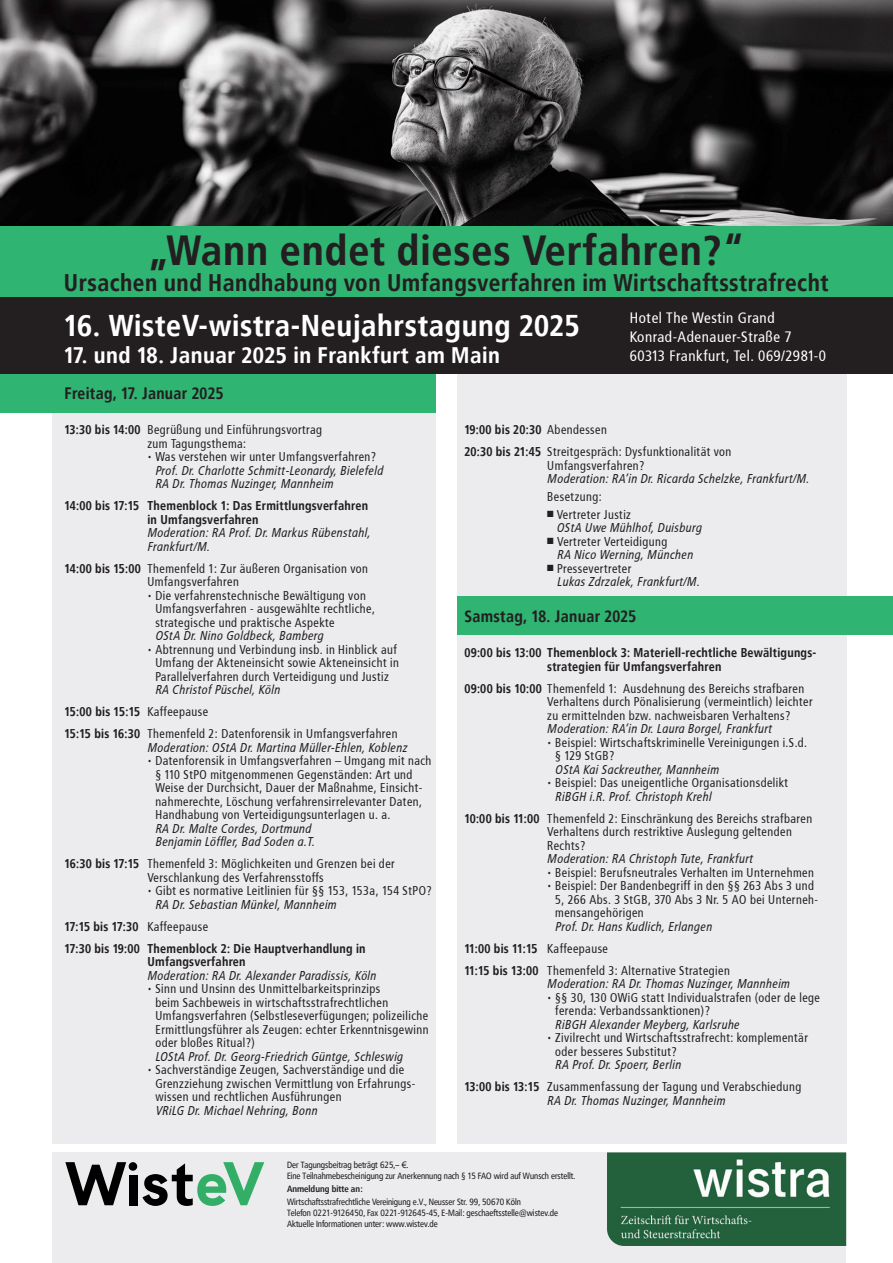
<style>
.page{position:relative;width:893px;height:1263px;background:#fff}
.page>*{position:absolute;margin:0;border:0;box-sizing:border-box;transform-origin:0 0}
.t1{font:700 42px "Transit OT";color:#231f20}
.t2{font:700 30px "Transit OT";color:#fff}
.t3{font:700 24px "Transit OT";color:#231f20}
.t4{font:700 22.5px "Transit OT";color:#fff}
.t5{font:700 16.5px "Transit OT";color:#231f20;scale:.95 1}
.t6{font:15px/19px "Transit OT";color:#fff}
.t7{font:12.75px/13.5px "Transit OT";color:#231f20;scale:.95 1}
.t8{font:italic 12.75px/13.5px "Transit OT";color:#231f20;scale:.95 1}
.t9{font:700 12.75px/13.5px "Transit OT";color:#231f20;scale:.95 1}
.t10{font:condensed 9px/10.8px "Frutiger BQ";color:#231f20}
.t11{font:700 condensed 9px "Frutiger BQ";color:#231f20}
.s1{font-weight:700}
.s2{font-style:italic}
.s3{font-weight:400;font-style:italic}
.s4{font-weight:400}
.s5{font-style:normal}
.s6{font-family:"Arial";font-stretch:normal}
</style>
<div class="page">
<div style="left:457px;top:374px;width:389px;height:770px;background:#ececee"></div>
<div style="left:52px;top:412px;width:384px;height:732px;background:#ececee"></div>
<div style="left:457px;top:596px;width:436px;height:39px;background:#30b472"></div>
<div style="left:0;top:225px;width:893px;height:73px;background:#30b472"></div>
<div style="left:0;top:374px;width:436px;height:38px;background:#30b472"></div>
<div style="left:52px;top:1152px;width:794px;height:111px;background:#ececee"></div>
<img style="left:0;top:0;width:893px;height:225px">
<div style="left:0;top:298px;width:893px;height:76px;background:#231f20"></div>
<img style="left:607px;top:1152px;width:239px;height:94px">
<svg style="left:65px;top:1162px;width:61px;height:43px"></svg>
<div style="left:129px;top:1162px;width:8px;height:9px;background:#000;border-radius:4px"></div>
<div style="left:129px;top:1175px;width:8px;height:30px;background:#000"></div>
<svg style="left:143px;top:1162px;width:121px;height:44px"></svg>
<h1 class="t1" style="left:147px;top:226px;width:600px">„Wann endet dieses Verfahren?“</h1>
<h3 class="t3" style="left:64px;top:268px;width:767px">Ursachen und Handhabung von Umfangsverfahren im Wirtschaftsstrafrecht</h3>
<h2 class="t2" style="left:64px;top:308px;width:518px">16. WisteV-wistra-Neujahrstagung 2025</h2>
<h3 class="t4" style="left:64px;top:342px;width:438px">17. und 18. Januar 2025 in Frankfurt am Main</h3>
<p class="t6" style="left:630px;top:308px;width:199px">Hotel The Westin Grand<br>Konrad-Adenauer-Straße 7<br>60313 Frankfurt, Tel. 069/2981-0</p>
<p class="t5" style="left:64px;top:383px;width:169px">Freitag, 17. Januar 2025</p>
<p class="t7" style="left:64px;top:423px;width:273px;text-align:center"><span class="s1">13:30 bis 14:00</span> Begrüßung und Einführungsvortrag zum Tagungsthema:</p>
<p class="t7" style="left:147px;top:450px;width:243px">• Was verstehen wir unter Umfangsverfahren?</p>
<p class="t8" style="left:155px;top:464px;width:241px">Prof. Dr. Charlotte Schmitt-Leonardy, Bielefeld<br>RA Dr. Thomas Nuzinger, Mannheim</p>
<p class="t9" style="left:147px;top:499px;width:234px;text-indent:-83px">14:00 bis 17:15 Themenblock 1: Das Ermittlungsverfahren in Umfangsverfahren</p>
<p class="t8" style="left:147px;top:526px;width:237px">Moderation: RA Prof. Dr. Markus Rübenstahl,<br>Frankfurt/M.</p>
<p class="t7" style="left:147px;top:562px;width:234px;text-indent:-83px"><span class="s1">14:00 bis 15:00</span> Themenfeld 1: Zur äußeren Organisation von<br>Umfangsverfahren</p>
<p class="t7" style="left:155px;top:589px;width:233px;text-indent:-8px">• Die verfahrenstechnische Bewältigung von<br>Umfangsverfahren - ausgewählte rechtliche, strategische und praktische Aspekte</p>
<p class="t8" style="left:155px;top:629px;width:179px">OStA Dr. Nino Goldbeck, Bamberg</p>
<p class="t7" style="left:155px;top:643px;width:258px;text-indent:-8px">• Abtrennung und Verbindung insb. in Hinblick auf<br>Umfang der Akteneinsicht sowie Akteneinsicht in<br>Parallelverfahren durch Verteidigung und Justiz</p>
<p class="t7" style="left:64px;top:679px;width:353px;line-height:22px;text-indent:91px"><span class="s2">RA Christof Püschel, Köln<br></span><span class="s1">15:00 bis 15:15</span> Kaffeepause<br><span class="s1">15:15 bis 16:30</span> Themenfeld 2: Datenforensik in Umfangsverfahren</p>
<p class="t8" style="left:147px;top:741px;width:275px">Moderation: OStA Dr. Martina Müller-Ehlen, Koblenz</p>
<p class="t7" style="left:155px;top:754px;width:293px;text-indent:-8px">• Datenforensik in Umfangsverfahren – Umgang mit nach § 110 StPO mitgenommenen Gegenständen: Art und Weise der Durchsicht, Dauer der Maßnahme, Einsicht&shy;nahmerechte, Löschung verfahrensirrelevanter Daten, Handhabung von Verteidigungsunterlagen u. a.</p>
<p class="t8" style="left:155px;top:822px;width:170px">RA Dr. Malte Cordes, Dortmund<br>Benjamin Löffler, Bad Soden a.T.</p>
<p class="t7" style="left:147px;top:857px;width:262px;text-indent:-83px"><span class="s1">16:30 bis 17:15</span> Themenfeld 3: Möglichkeiten und Grenzen bei der<br>Verschlankung des Verfahrensstoffs</p>
<p class="t7" style="left:147px;top:884px;width:301px">• Gibt es normative Leitlinien für §§ 153, 153a, 154 StPO?</p>
<p class="t9" style="left:64px;top:893px;width:319px;line-height:22px;text-indent:91px"><span class="s3">RA Dr. Sebastian Münkel, Mannheim<br></span>17:15 bis 17:30 <span class="s4">Kaffeepause<br></span>17:30 bis 19:00 Themenblock 2: Die Hauptverhandlung in</p>
<p class="t9" style="left:147px;top:955px;width:105px">Umfangsverfahren</p>
<p class="t8" style="left:147px;top:969px;width:243px">Moderation: RA Dr. Alexander Paradissis, Köln</p>
<p class="t7" style="left:155px;top:982px;width:289px;text-indent:-8px">• Sinn und Unsinn des Unmittelbarkeitsprinzips<br>beim Sachbeweis in wirtschaftsstrafrechtlichen Umfangsverfahren (Selbstleseverfügungen; polizeiliche Ermittlungsführer als Zeugen: echter Erkenntnisgewinn oder bloßes Ritual?)</p>
<p class="t8" style="left:155px;top:1050px;width:262px">LOStA Prof. Dr. Georg-Friedrich Güntge, Schleswig</p>
<p class="t7" style="left:155px;top:1063px;width:276px;text-indent:-8px">• Sachverständige Zeugen, Sachverständige und die<br>Grenzziehung zwischen Vermittlung von Erfahrungs&shy;wissen und rechtlichen Ausführungen</p>
<p class="t8" style="left:155px;top:1104px;width:172px">VRiLG Dr. Michael Nehring, Bonn</p>
<p class="t7" style="left:464px;top:419px;width:283px;line-height:22px"><span class="s1">19:00 bis 20:30</span> Abendessen<br><span class="s1">20:30 bis 21:45</span> Streitgespräch: Dysfunktionalität von</p>
<p class="t7" style="left:547px;top:459px;width:104px">Umfangsverfahren?</p>
<p class="t8" style="left:547px;top:472px;width:278px">Moderation: RA’in Dr. Ricarda Schelzke, Frankfurt/M.</p>
<p class="t7" style="left:547px;top:490px;width:59px">Besetzung:</p>
<p class="t8" style="left:557px;top:508px;width:154px;text-indent:-10px">■ <span class="s5">Vertreter Justiz<br></span>OStA Uwe Mühlhof, Duisburg</p>
<p class="t7" style="left:557px;top:535px;width:145px;text-indent:-10px">■ Vertreter Verteidigung<br><span class="s2">RA Nico Werning, München</span></p>
<p class="t8" style="left:557px;top:562px;width:152px;text-indent:-10px">■ <span class="s5">Pressevertreter<br></span>Lukas Zdrzalek, Frankfurt/M.</p>
<p class="t5" style="left:464px;top:606px;width:183px">Samstag, 18. Januar 2025</p>
<p class="t9" style="left:547px;top:646px;width:285px;text-indent:-83px">09:00 bis 13:00 Themenblock 3: Materiell-rechtliche Bewältigungs&shy;strategien für Umfangsverfahren</p>
<p class="t7" style="left:547px;top:682px;width:281px;text-indent:-83px"><span class="s1">09:00 bis 10:00</span> Themenfeld 1: Ausdehnung des Bereichs strafbaren<br>Verhaltens durch Pönalisierung (vermeintlich) leichter zu ermittelnden bzw. nachweisbaren Verhaltens?</p>
<p class="t8" style="left:547px;top:722px;width:238px">Moderation: RA’in Dr. Laura Borgel, Frankfurt</p>
<p class="t7" style="left:555px;top:736px;width:267px;text-indent:-8px">• Beispiel: Wirtschaftskriminelle Vereinigungen i.S.d. § 129 StGB?</p>
<p class="t8" style="left:555px;top:763px;width:174px">OStA Kai Sackreuther, Mannheim</p>
<p class="t7" style="left:547px;top:776px;width:255px">• Beispiel: Das uneigentliche Organisationsdelikt</p>
<p class="t7" style="left:464px;top:785px;width:368px;line-height:22px;text-indent:91px"><span class="s2">RiBGH i.R. Prof. Christoph Krehl<br></span><span class="s1">10:00 bis 11:00</span> Themenfeld 2: Einschränkung des Bereichs strafbaren</p>
<p class="t7" style="left:547px;top:825px;width:259px">Verhaltens durch restriktive Auslegung geltenden<br>Rechts?</p>
<p class="t8" style="left:547px;top:852px;width:218px">Moderation: RA Christoph Tute, Frankfurt</p>
<p class="t7" style="left:547px;top:866px;width:283px">• Beispiel: Berufsneutrales Verhalten im Unternehmen</p>
<p class="t7" style="left:555px;top:879px;width:279px;text-indent:-8px">• Beispiel: Der Bandenbegriff in den §§ 263 Abs 3 und<br>5, 266 Abs. 3 StGB, 370 Abs 3 Nr. 5 AO bei Unterneh&shy;mensangehörigen</p>
<p class="t7" style="left:464px;top:915px;width:281px;line-height:22px;text-indent:91px"><span class="s2">Prof. Dr. Hans Kudlich, Erlangen<br></span><span class="s1">11:00 bis 11:15</span> Kaffeepause<br><span class="s1">11:15 bis 13:00</span> Themenfeld 3: Alternative Strategien</p>
<p class="t8" style="left:547px;top:977px;width:257px">Moderation: RA Dr. Thomas Nuzinger, Mannheim</p>
<p class="t7" style="left:555px;top:991px;width:281px;text-indent:-8px">• §§ 30, 130 OWiG statt Individualstrafen (oder de lege ferenda: Verbandssanktionen)?</p>
<p class="t8" style="left:555px;top:1018px;width:196px">RiBGH Alexander Meyberg, Karlsruhe</p>
<p class="t7" style="left:555px;top:1031px;width:268px;text-indent:-8px">• Zivilrecht und Wirtschaftsstrafrecht: komplementär oder besseres Substitut?</p>
<p class="t7" style="left:464px;top:1054px;width:357px;line-height:22px;text-indent:91px"><span class="s2">RA Prof. Dr. Spoerr, Berlin<br></span><span class="s1">13:00 bis 13:15</span> Zusammenfassung der Tagung und Verabschiedung</p>
<p class="t8" style="left:547px;top:1094px;width:189px">RA Dr. Thomas Nuzinger, Mannheim</p>
<p class="t10" style="left:287px;top:1160px;width:290px">Der Tagungsbeitrag beträgt 625,– <span class="s6">€</span>.<br>Eine Teilnahmebescheinigung zur Anerkennung nach § 15 FAO wird auf Wunsch erstellt.</p>
<p class="t11" style="left:287px;top:1183px;width:77px">Anmeldung bitte an:</p>
<p class="t10" style="left:287px;top:1196px;width:273px">Wirtschaftsstrafrechtliche Vereinigung e.V., Neusser Str. 99, 50670 Köln<br>Telefon 0221-9126450, Fax 0221-912645-45, E-Mail: geschaeftsstelle@wistev.de<br>Aktuelle Informationen unter: www.wistev.de</p>
</div>
